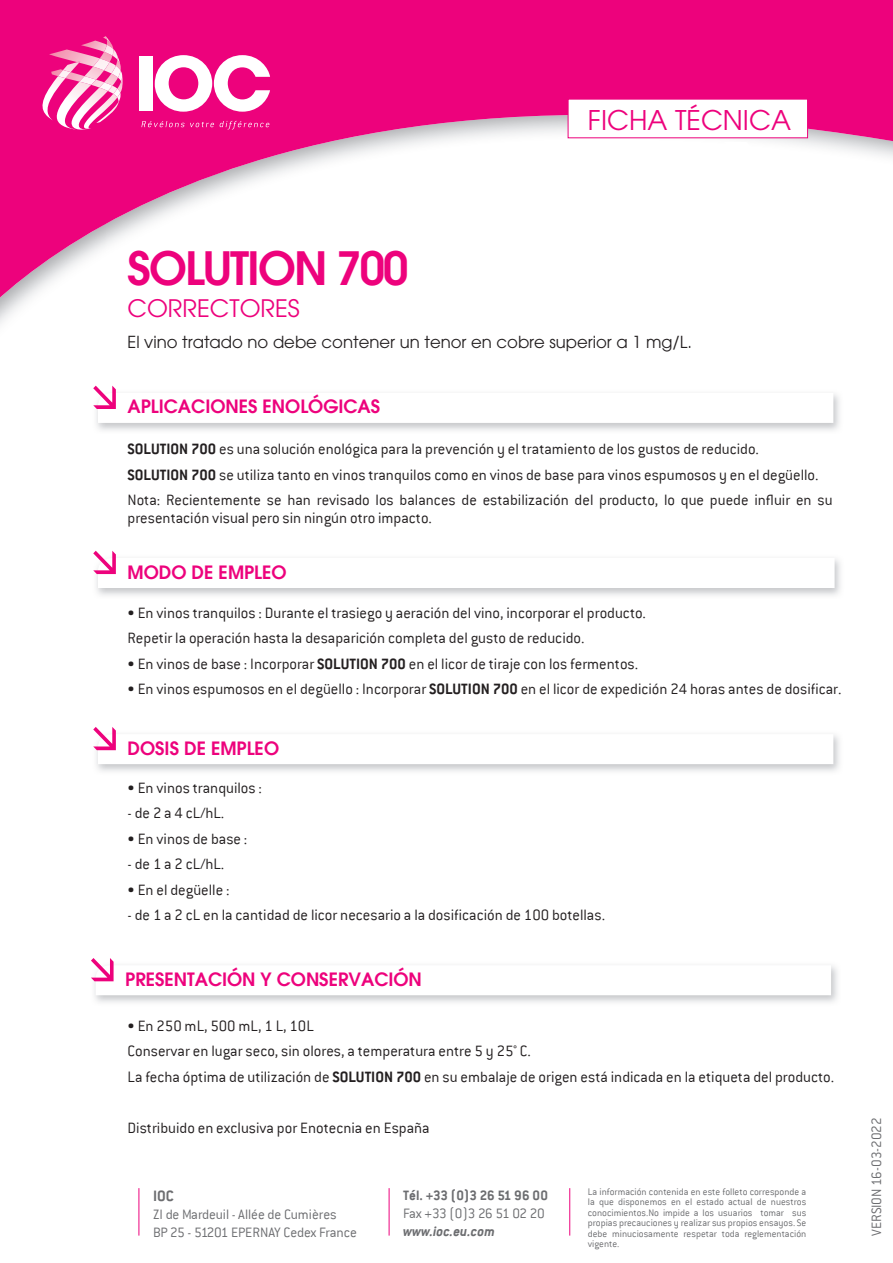
<style>
.page{position:relative;width:893px;height:1263px;background:#fff}
.page>*{position:absolute;margin:0;border:0;box-sizing:border-box;transform-origin:0 0}
.t1{font:700 45px "ITC Avant Garde LT";letter-spacing:-.04em;color:#ed027c}
.t2{font:27px "Avant Garde LT";color:#ed027c}
.t3{font:24px "Avant Garde LT";color:#ed027c}
.t4{font:700 18px "ITC Avant Garde LT";color:#ed027c}
.t5{font:300 16.5px/25.5px "Conduit ITC";color:#231f20}
.t6{font:16.5px "Avant Garde LT";color:#231f20}
.t7{font:700 16.5px "Conduit ITC";color:#6c6d70}
.t8{font:300 15px/18px "Conduit ITC";letter-spacing:-.01em;color:#6c6d70}
.t9{font:700 15px "Conduit ITC";color:#6c6d70}
.t10{font:300 15px "Conduit ITC";letter-spacing:-.03em;color:#6c6d70}
.t11{font:italic 700 15px "Conduit ITC";color:#6c6d70}
.t12{font:300 10.5px/10.5px "Conduit ITC";color:#6c6d70;text-align:justify}
.s1{font-weight:700}
</style>
<div class="page">
<svg style="left:0;top:0;width:893px;height:324px"></svg>
<svg style="left:567px;top:98px;width:241px;height:41px"></svg>
<hr style="left:139px;top:1188px;width:1px;height:47px;background:#ed027c">
<hr style="left:389px;top:1188px;width:1px;height:47px;background:#ed027c">
<hr style="left:569px;top:1188px;width:1px;height:47px;background:#ed027c">
<img style="left:49px;top:49px;width:6px;height:13px">
<img style="left:121px;top:75px;width:2px;height:54px">
<img style="left:113px;top:105px;width:8px;height:25px">
<img style="left:55px;top:36px;width:58px;height:94px">
<img style="left:93px;top:58px;width:6px;height:12px">
<img style="left:79px;top:76px;width:17px;height:9px">
<svg style="left:99px;top:36px;width:23px;height:69px"></svg>
<img style="left:39px;top:62px;width:40px;height:59px">
<svg style="left:58px;top:70px;width:13px;height:8px"></svg>
<svg style="left:141px;top:121px;width:73px;height:6px"></svg>
<svg style="left:220px;top:121px;width:49px;height:8px"></svg>
<div style="left:139px;top:56px;width:14px;height:55px;background:#fff"></div>
<svg style="left:155px;top:55px;width:115px;height:57px"></svg>
<svg style="left:93px;top:386px;width:740px;height:37px"></svg>
<svg style="left:93px;top:551px;width:742px;height:37px"></svg>
<svg style="left:93px;top:727px;width:740px;height:37px"></svg>
<svg style="left:91px;top:958px;width:740px;height:37px"></svg>
<h2 class="t2" style="left:588px;top:104px;width:204px">FICHA TÉCNICA</h2>
<h1 class="t1" style="left:128px;top:239px;width:282px">SOLUTION 700</h1>
<h3 class="t3" style="left:128px;top:294px;width:174px">CORRECTORES</h3>
<p class="t6" style="left:128px;top:332px;width:566px">El vino tratado no debe contener un tenor en cobre superior a 1 mg/L.</p>
<p class="t4" style="left:128px;top:395px;width:254px">APLICACIONES ENOLÓGICAS</p>
<p class="t5" style="left:128px;top:436px;width:706px"><span class="s1">SOLUTION 700</span> es una solución enológica para la prevención y el tratamiento de los gustos de reducido.<br><span class="s1">SOLUTION 700</span> se utiliza tanto en vinos tranquilos como en vinos de base para vinos espumosos y en el degüello.<br>Nota: Recientemente se han revisado los balances de estabilización del producto, lo que puede influir en su</p>
<p class="t5" style="left:128px;top:505px;width:306px">presentación visual pero sin ningún otro impacto.</p>
<p class="t4" style="left:128px;top:561px;width:161px">MODO DE EMPLEO</p>
<p class="t5" style="left:128px;top:600px;width:520px">• En vinos tranquilos : Durante el trasiego y aeración del vino, incorporar el producto.<br>Repetir la operación hasta la desaparición completa del gusto de reducido.</p>
<p class="t5" style="left:128px;top:651px;width:512px">• En vinos de base : Incorporar <span class="s1">SOLUTION 700</span> en el licor de tiraje con los fermentos.</p>
<p class="t5" style="left:128px;top:676px;width:716px">• En vinos espumosos en el degüello : Incorporar <span class="s1">SOLUTION 700</span> en el licor de expedición 24 horas antes de dosificar.</p>
<p class="t4" style="left:128px;top:737px;width:153px">DOSIS DE EMPLEO</p>
<p class="t5" style="left:128px;top:775px;width:136px">• En vinos tranquilos :</p>
<p class="t5" style="left:128px;top:800px;width:98px">- de 2 a 4 cL/hL.</p>
<p class="t5" style="left:128px;top:826px;width:121px">• En vinos de base :</p>
<p class="t5" style="left:128px;top:851px;width:98px">- de 1 a 2 cL/hL.</p>
<p class="t5" style="left:128px;top:877px;width:104px">• En el degüelle :</p>
<p class="t5" style="left:128px;top:902px;width:479px">- de 1 a 2 cL en la cantidad de licor necesario a la dosificación de 100 botellas.</p>
<p class="t4" style="left:125px;top:968px;width:298px">PRESENTACIÓN Y CONSERVACIÓN</p>
<p class="t5" style="left:128px;top:1013px;width:708px">• En 250 mL, 500 mL, 1 L, 10L<br>Conservar en lugar seco, sin olores, a temperatura entre 5 y 25° C.<br>La fecha óptima de utilización de <span class="s1">SOLUTION 700</span> en su embalaje de origen está indicada en la etiqueta del producto.</p>
<p class="t5" style="left:128px;top:1115px;width:304px">Distribuido en exclusiva por Enotecnia en España</p>
<p class="t7" style="left:153px;top:1186px;width:22px">IOC</p>
<p class="t8" style="left:153px;top:1205px;width:205px">ZI de Mardeuil - Allée de Cumières<br>BP 25 - 51201 EPERNAY Cedex France</p>
<p class="t9" style="left:403px;top:1186px;width:146px">Tél. +33 (0)3 26 51 96 00</p>
<p class="t10" style="left:403px;top:1205px;width:143px">Fax +33 (0)3 26 51 02 20</p>
<p class="t11" style="left:403px;top:1222px;width:93px">www.ioc.eu.com</p>
<p class="t12" style="left:588px;top:1186px;width:220px">La información contenida en este folleto corresponde a la que disponemos en el estado actual de nuestros conocimientos.No impide a los usuarios tomar sus propias precauciones y realizar sus propios ensayos. Se debe minuciosamente respetar toda reglementación vigente.</p>
<p class="t8" style="left:867px;top:1235px;width:120px;rotate:-90deg">VERSION 16-03-2022</p>
</div>
